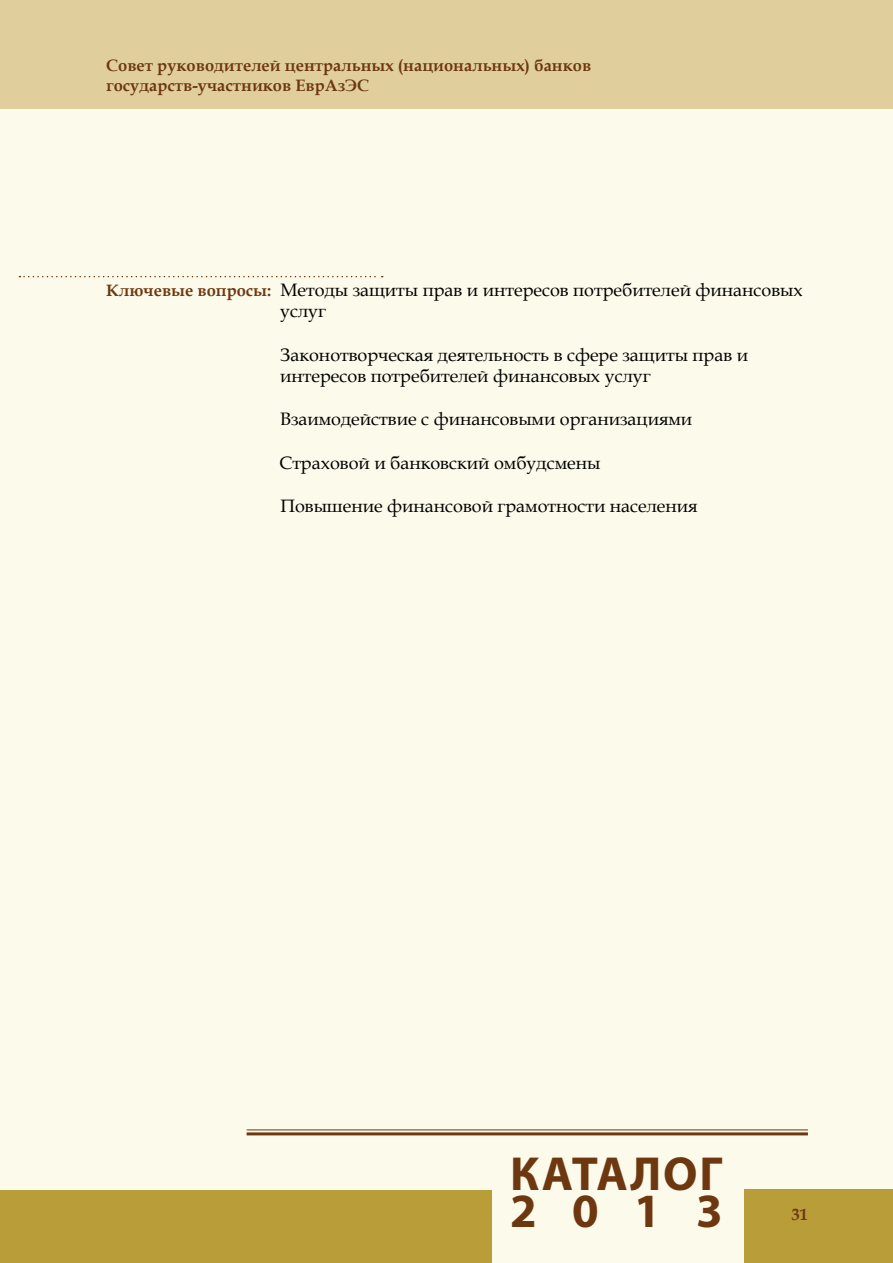
<style>
.page{position:relative;width:893px;height:1263px;background:#fcfaea}
.page>*{position:absolute;margin:0;border:0;box-sizing:border-box;transform-origin:0 0}
.t1{font:700 48px/37.5px "Myriad Pro";letter-spacing:.05em;color:#6d3810}
.t2{font:18px/21.6px "Book Antiqua";color:#000}
.t3{font:700 16.5px/19.8px "Book Antiqua";color:#6d3810}
.s1{font-weight:700;font-size:16.5px;color:#6d3810}
</style>
<div class="page">
<div style="left:0;top:0;width:893px;height:108px;background:#e0cf9c"></div>
<hr style="left:247px;top:1129px;width:561px;height:1px;background:#6d3810">
<hr style="left:247px;top:1132px;width:561px;height:3px;background:#6d3810">
<div style="left:0;top:1191px;width:491px;height:72px;background:#b89d38"></div>
<div style="left:744px;top:1190px;width:149px;height:73px;background:#b89d38"></div>
<svg style="left:19px;top:276px;width:364px;height:1px"></svg>
<p class="t3" style="left:106px;top:56px;width:486px">Совет руководителей центральных (национальных) банков государств-участников ЕврАзЭС</p>
<p class="t2" style="left:280px;top:278px;width:524px;text-indent:-174px"><span class="s1">Ключевые вопросы:</span> Методы защиты прав и интересов потребителей финансовых услуг</p>
<p class="t2" style="left:280px;top:343px;width:469px">Законотворческая деятельность в сфере защиты прав и интересов потребителей финансовых услуг</p>
<p class="t2" style="left:280px;top:408px;width:414px">Взаимодействие с финансовыми организациями</p>
<p class="t2" style="left:280px;top:451px;width:322px">Страховой и банковский омбудсмены</p>
<p class="t2" style="left:280px;top:494px;width:419px">Повышение финансовой грамотности населения</p>
<h1 class="t1" style="left:510px;top:1153px;width:214px">КАТАЛОГ<br>2013</h1>
<p class="t3" style="left:791px;top:1204px;width:18px">31</p>
</div>
